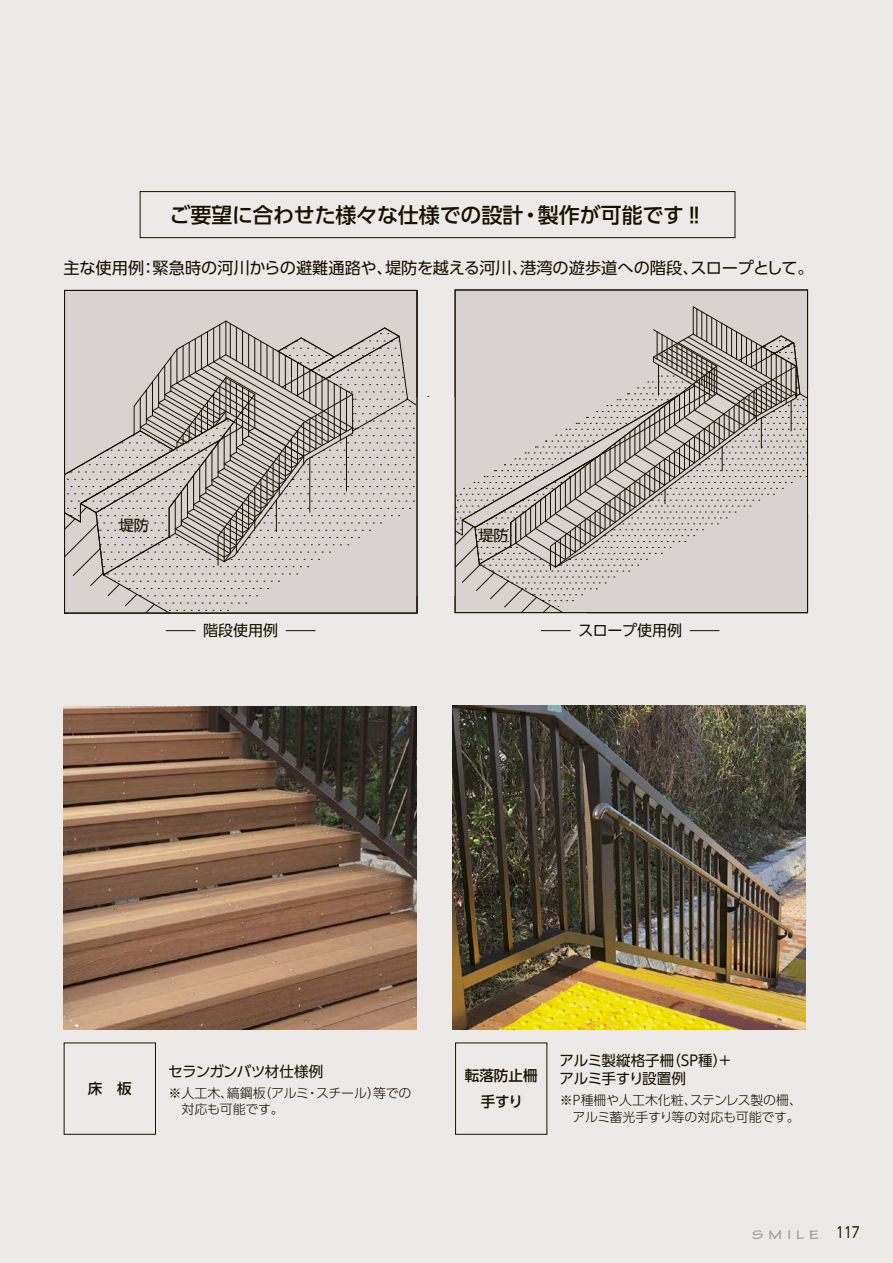
<style>
.page{position:relative;width:893px;height:1263px;background:#eceae9}
.page>*{position:absolute;margin:0;border:0;box-sizing:border-box;transform-origin:0 0}
.t1{font:500 21px "UD Shin Go Pro";letter-spacing:-.01em;color:#181000}
.t2{font:16.2px "UD Shin Go Pro";color:#181000}
.t3{font:15px "UD Shin Go Pro";color:#181000}
.t4{font:14.55px/17.9px "UD Shin Go Pro";letter-spacing:-.025em;color:#181000}
.t5{font:14.55px "UD Shin Go Pro";letter-spacing:-.045em;color:#181000}
.t6{font:500 14.55px/25.5px "UD Shin Go Pro";color:#181000;text-align:center}
.t7{font:700 expanded 13.5px "Tekton Pro";letter-spacing:.38em;color:#a2a2a4}
.t8{font:300 12.9px/16.2px "UD Shin Go Pro";letter-spacing:-.02em;color:#181000}
.s1{font-family:"UD Shin Go Pro";font-weight:400;font-stretch:normal;font-size:15px;color:#181000}
</style>
<div class="page">
<div style="left:65px;top:290px;width:352px;height:323px;background:#d8d3d1"></div>
<div style="left:455px;top:290px;width:352px;height:323px;background:#d8d3d1"></div>
<img style="left:453px;top:706px;width:353px;height:323px">
<img style="left:64px;top:707px;width:353px;height:323px">
<div style="left:455px;top:1042px;width:92px;height:93px;border:1px solid #181000"></div>
<div style="left:64px;top:1042px;width:92px;height:93px;border:1px solid #181000"></div>
<div style="left:140px;top:191px;width:595px;height:47px;border:1px solid #181000"></div>
<svg style="left:64px;top:306px;width:745px;height:326px"></svg>
<div style="left:455px;top:290px;width:353px;height:323px;border:1px solid #181000"></div>
<div style="left:64px;top:290px;width:353px;height:323px;border:1px solid #181000"></div>
<h1 class="t1" style="left:170px;top:198px;width:537px">ご要望に合わせた様々な仕様での設計・製作が可能です‼</h1>
<p class="t2" style="left:63px;top:255px;width:752px">主な使用例：緊急時の河川からの避難通路や、堤防を越える河川、港湾の遊歩道への階段、スロープとして。</p>
<p class="t3" style="left:119px;top:514px;width:31px">堤防</p>
<p class="t3" style="left:479px;top:524px;width:31px">堤防</p>
<p class="t3" style="left:203px;top:618px;width:76px">階段使用例</p>
<p class="t3" style="left:579px;top:618px;width:105px">スロープ使用例</p>
<p class="t6" style="left:88px;top:1075px;width:45px">床　板</p>
<p class="t5" style="left:168px;top:1059px;width:157px">セランガンバツ材仕様例</p>
<p class="t8" style="left:168px;top:1084px;width:244px">※人工木、縞鋼板（アルミ・スチール）等での　対応も可能です。</p>
<p class="t6" style="left:465px;top:1063px;width:74px">転落防止柵手すり</p>
<p class="t4" style="left:560px;top:1051px;width:173px">アルミ製縦格子柵（SP種）+アルミ手すり設置例</p>
<p class="t8" style="left:560px;top:1092px;width:244px">※P種柵や人工木化粧、ステンレス製の柵、　アルミ蓄光手すり等の対応も可能です。</p>
<p class="t7" style="left:752px;top:1226px;width:109px">SMILE <span class="s1">117</span></p>
</div>
